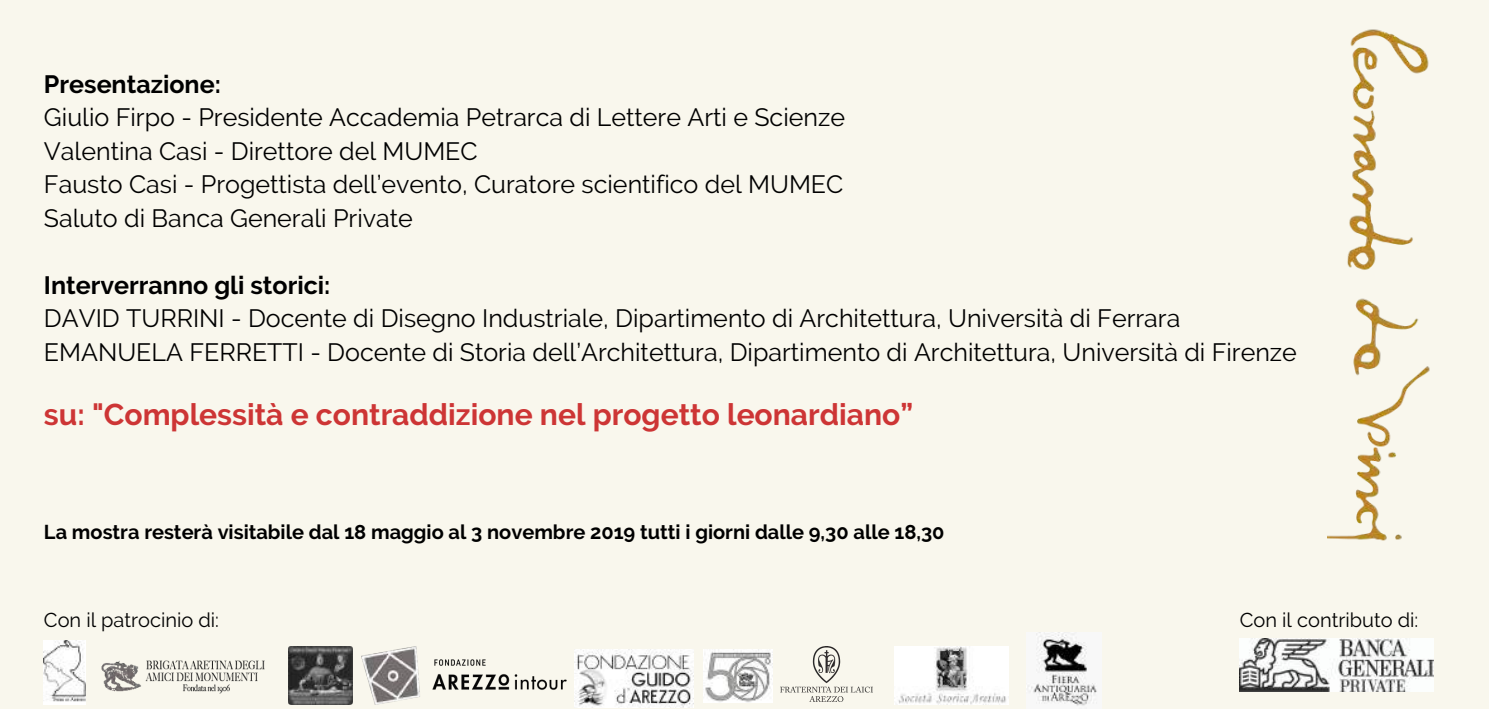
<style>
.page{position:relative;width:1489px;height:709px;background:#f9f7ed}
.page>*{position:absolute;margin:0;border:0;box-sizing:border-box;transform-origin:0 0}
.t1{font:700 30px "Raleway";color:#cd3535}
.t2{font:25px/33.5px "Raleway";color:#000}
.t3{font:700 25px "Raleway";color:#000}
.t4{font:700 20px "Raleway";color:#000}
.t5{font:20px "Raleway";color:#000}
</style>
<div class="page">
<img style="left:101px;top:660px;width:164px;height:34px">
<img style="left:289px;top:646px;width:64px;height:59px">
<img style="left:361px;top:646px;width:214px;height:61px">
<img style="left:575px;top:649px;width:118px;height:59px">
<img style="left:703px;top:649px;width:70px;height:53px">
<img style="left:781px;top:646px;width:92px;height:55px">
<img style="left:894px;top:646px;width:114px;height:58px">
<img style="left:1327px;top:29px;width:103px;height:512px">
<img style="left:1240px;top:638px;width:193px;height:53px">
<img style="left:44px;top:640px;width:41px;height:64px">
<img style="left:1026px;top:633px;width:75px;height:76px">
<p class="t3" style="left:44px;top:69px;width:178px">Presentazione:</p>
<p class="t2" style="left:44px;top:101px;width:802px">Giulio Firpo - Presidente Accademia Petrarca di Lettere Arti e Scienze Valentina Casi - Direttore del MUMEC<br>Fausto Casi - Progettista dell’evento, Curatore scientifico del MUMEC Saluto di Banca Generali Private</p>
<p class="t3" style="left:44px;top:270px;width:288px">Interverranno gli storici:</p>
<p class="t2" style="left:44px;top:301px;width:1254px">DAVID TURRINI - Docente di Disegno Industriale, Dipartimento di Architettura, Università di Ferrara<br>EMANUELA FERRETTI - Docente di Storia dell’Architettura, Dipartimento di Architettura, Università di Firenze</p>
<p class="t1" style="left:44px;top:397px;width:871px">su: "Complessità e contraddizione nel progetto leonardiano”</p>
<p class="t4" style="left:44px;top:520px;width:902px">La mostra resterà visitabile dal 18 maggio al 3 novembre 2019 tutti i giorni dalle 9,30 alle 18,30</p>
<p class="t5" style="left:44px;top:608px;width:177px">Con il patrocinio di:</p>
<p class="t5" style="left:1240px;top:608px;width:180px">Con il contributo di:</p>
</div>
